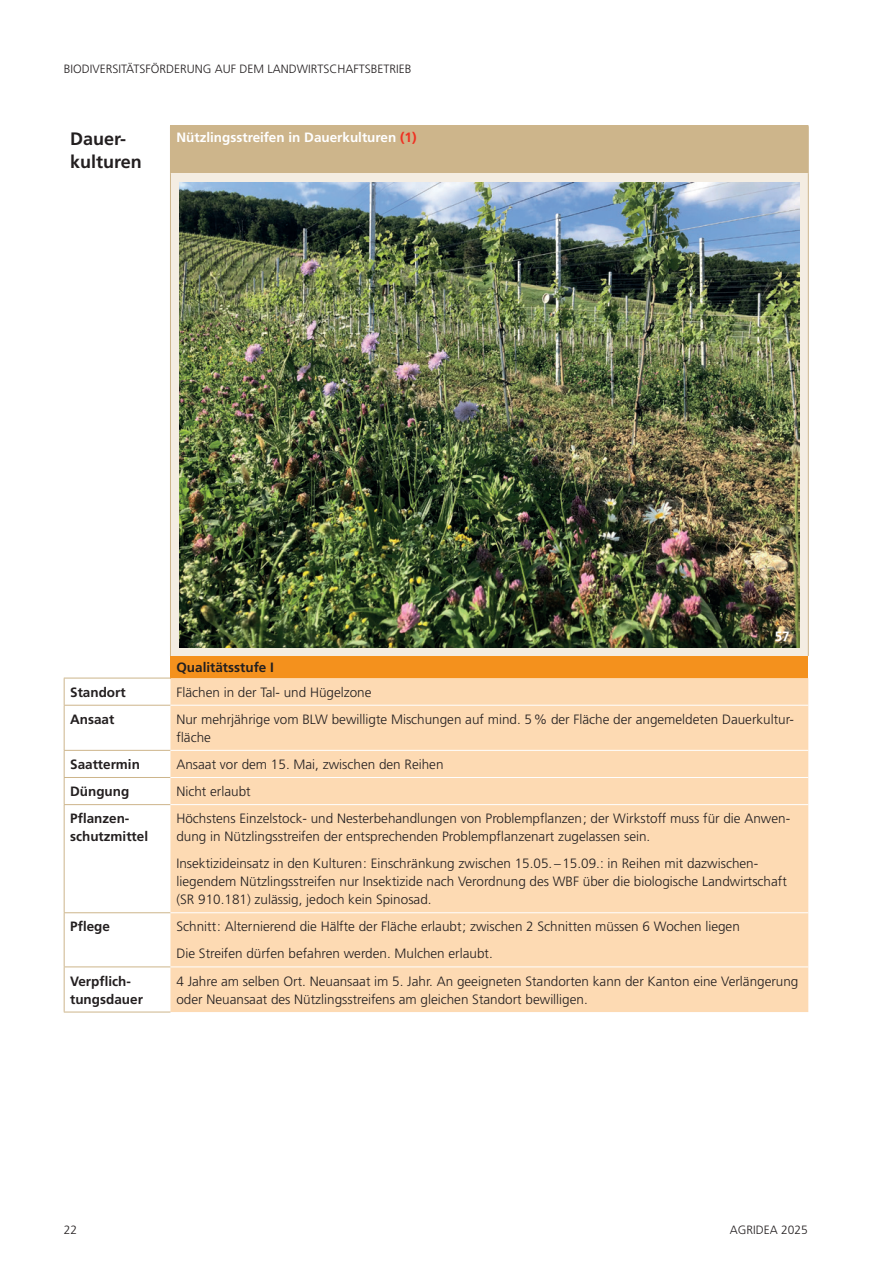
<style>
.page{position:relative;width:893px;height:1263px;background:#fff}
.page>*{position:absolute;margin:0;border:0;box-sizing:border-box;transform-origin:0 0}
.Überschrift_2_nach_1_2{font:700 18px/22.5px "Frutiger LT Pro";color:#231f20}
.Standard_Grundschrift_nach_1_2{font:300 13.5px/18px "Frutiger LT Pro";color:#231f20}
.Standard_Grundschrift{font:300 13.5px/18px "Frutiger LT Pro";color:#231f20}
.Überschrift_3_nach_1_2{font:700 13.5px/18px "Frutiger LT Pro";color:#231f20}
.Standard_Grundschrift-2{font:700 13.5px "Frutiger LT Pro";color:#fff}
.t1{font:300 12px "Frutiger LT Pro";color:#231f20}
.s1{color:#ef3122}
</style>
<div class="page">
<div style="left:170px;top:126px;width:638px;height:48px;background:#cdb58b"></div>
<div style="left:170px;top:174px;width:638px;height:482px;background:#f4ede2"></div>
<div style="left:170px;top:656px;width:638px;height:22px;background:#f4911d"></div>
<div style="left:170px;top:678px;width:638px;height:334px;background:#fddab3"></div>
<hr style="left:64px;top:678px;width:106px;height:1px;background:#cdb58b">
<svg style="left:64px;top:678px;width:1px;height:27px"></svg>
<hr style="left:64px;top:705px;width:106px;height:1px;background:#cdb58b">
<hr style="left:64px;top:705px;width:1px;height:45px;background:#cdb58b">
<hr style="left:64px;top:750px;width:106px;height:1px;background:#cdb58b">
<hr style="left:64px;top:777px;width:106px;height:1px;background:#cdb58b">
<svg style="left:64px;top:751px;width:1px;height:53px"></svg>
<hr style="left:64px;top:804px;width:106px;height:1px;background:#cdb58b">
<hr style="left:64px;top:805px;width:1px;height:107px;background:#cdb58b">
<hr style="left:64px;top:912px;width:106px;height:1px;background:#cdb58b">
<hr style="left:64px;top:913px;width:1px;height:53px;background:#cdb58b">
<hr style="left:64px;top:966px;width:106px;height:1px;background:#cdb58b">
<hr style="left:64px;top:967px;width:1px;height:45px;background:#cdb58b">
<hr style="left:64px;top:1012px;width:106px;height:1px;background:#cdb58b">
<hr style="left:170px;top:705px;width:638px;height:1px;background:#fff">
<hr style="left:170px;top:750px;width:638px;height:1px;background:#fff">
<hr style="left:170px;top:777px;width:638px;height:1px;background:#fff">
<hr style="left:170px;top:804px;width:638px;height:1px;background:#fff">
<hr style="left:170px;top:912px;width:638px;height:1px;background:#fff">
<hr style="left:170px;top:966px;width:638px;height:1px;background:#fff">
<hr style="left:170px;top:125px;width:639px;height:1px;background:#cdb58b">
<hr style="left:808px;top:126px;width:1px;height:48px;background:#cdb58b">
<hr style="left:170px;top:174px;width:1px;height:482px;background:#cdb58b">
<hr style="left:808px;top:174px;width:1px;height:482px;background:#cdb58b">
<img style="left:179px;top:182px;width:621px;height:466px">
<p class="t1" style="left:64px;top:62px;width:349px">BIODIVERSITÄTSFÖRDERUNG AUF DEM LANDWIRTSCHAFTSBETRIEB</p>
<p class="Überschrift_2_nach_1_2" style="left:70px;top:128px;width:73px">Dauer&shy;kulturen</p>
<p class="Standard_Grundschrift-2" style="left:176px;top:129px;width:242px">Nützlingsstreifen in Dauerkulturen <span class="s1">(1)</span></p>
<p class="Überschrift_3_nach_1_2" style="left:176px;top:658px;width:99px">Qualitätsstufe I</p>
<p class="Standard_Grundschrift-2" style="left:775px;top:628px;width:17px">57</p>
<p class="Überschrift_3_nach_1_2" style="left:70px;top:683px;width:57px">Standort</p>
<p class="Standard_Grundschrift" style="left:176px;top:683px;width:197px">Flächen in der Tal- und Hügelzone</p>
<p class="Überschrift_3_nach_1_2" style="left:70px;top:710px;width:46px">Ansaat</p>
<p class="Standard_Grundschrift" style="left:176px;top:710px;width:619px">Nur mehrjährige vom BLW bewilligte Mischungen auf mind. 5% der Fläche der angemeldeten Dauerkultur&shy;fläche</p>
<p class="Überschrift_3_nach_1_2" style="left:70px;top:755px;width:71px">Saattermin</p>
<p class="Standard_Grundschrift" style="left:176px;top:755px;width:269px">Ansaat vor dem 15. Mai, zwischen den Reihen</p>
<p class="Überschrift_3_nach_1_2" style="left:70px;top:782px;width:61px">Düngung</p>
<p class="Standard_Grundschrift" style="left:176px;top:782px;width:76px">Nicht erlaubt</p>
<p class="Überschrift_3_nach_1_2" style="left:70px;top:809px;width:80px">Pflanzen&shy;schutzmittel</p>
<p class="Standard_Grundschrift_nach_1_2" style="left:176px;top:810px;width:615px">Höchstens Einzelstock- und Nesterbehandlungen von Problempflanzen; der Wirkstoff muss für die Anwen&shy;dung in Nützlingsstreifen der entsprechenden Problempflanzenart zugelassen sein.</p>
<p class="Standard_Grundschrift_nach_1_2" style="left:176px;top:855px;width:612px">Insektizideinsatz in den Kulturen: Einschränkung zwischen 15.05. –15.09.: in Reihen mit dazwischen&shy;liegendem Nützlingsstreifen nur Insektizide nach Verordnung des WBF über die biologische Landwirtschaft (SR 910.181) zulässig, jedoch kein Spinosad.</p>
<p class="Überschrift_3_nach_1_2" style="left:70px;top:918px;width:41px">Pflege</p>
<p class="Standard_Grundschrift_nach_1_2" style="left:176px;top:918px;width:565px">Schnitt: Alternierend die Hälfte der Fläche erlaubt; zwischen 2 Schnitten müssen 6 Wochen liegen</p>
<p class="Standard_Grundschrift_nach_1_2" style="left:176px;top:945px;width:318px">Die Streifen dürfen befahren werden. Mulchen erlaubt.</p>
<p class="Überschrift_3_nach_1_2" style="left:70px;top:972px;width:74px">Verpflich&shy;tungsdauer</p>
<p class="Standard_Grundschrift" style="left:176px;top:972px;width:623px">4 Jahre am selben Ort. Neuansaat im 5. Jahr. An geeigneten Standorten kann der Kanton eine Verlängerung oder Neuansaat des Nützlingsstreifens am gleichen Standort bewilligen.</p>
<p class="t1" style="left:64px;top:1222px;width:15px">22</p>
<p class="t1" style="left:730px;top:1222px;width:80px">AGRIDEA 2025</p>
</div>
